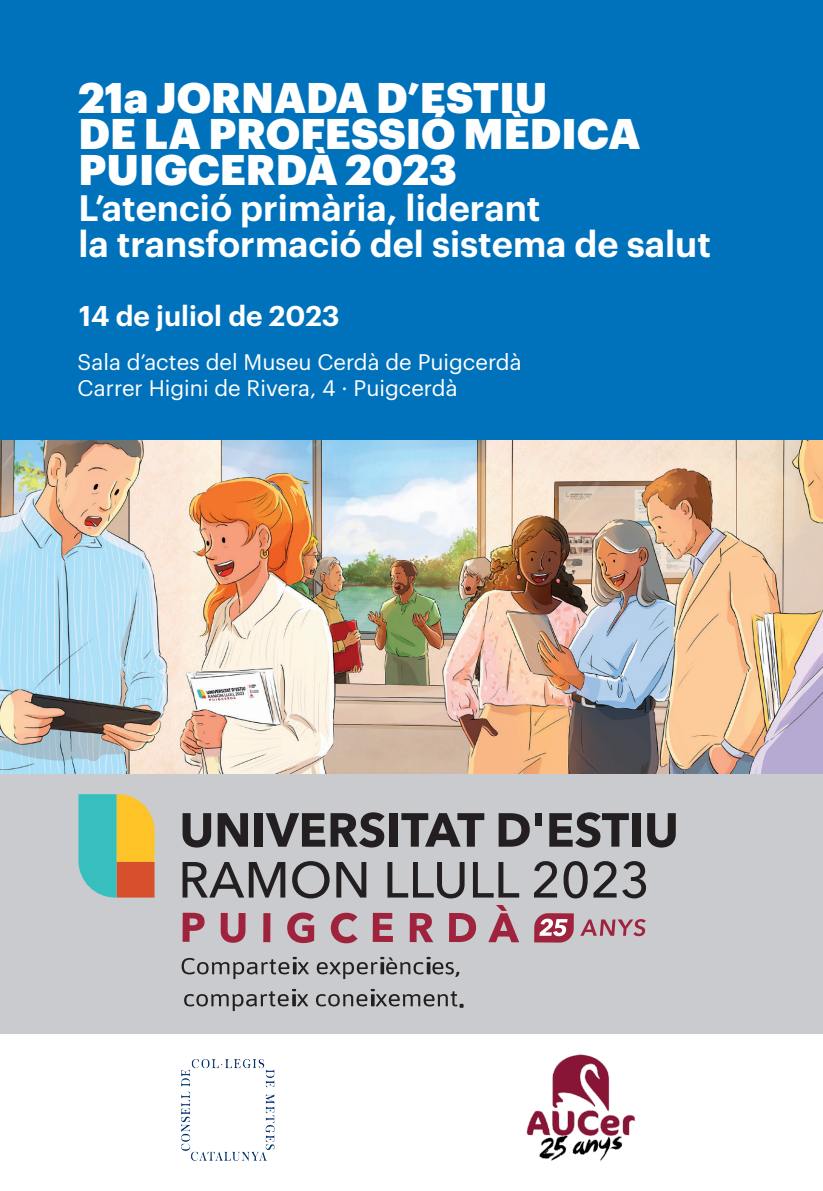
<style>
.page{position:relative;width:823px;height:1191px;background:#fff}
.page>*{position:absolute;margin:0;border:0;box-sizing:border-box;transform-origin:0 0}
.t1{font:900 42px "Graphik";color:#fff}
.t2{font:600 36px "Graphik";color:#fff}
.t3{font:600 28px "Graphik";color:#fff}
.t4{font:22px "Graphik";color:#fff}
</style>
<div class="page">
<div style="left:0;top:0;width:822px;height:510px;background:#0072bc"></div>
<img style="left:0;top:440px;width:822px;height:334px">
<div style="left:0;top:774px;width:822px;height:259px;background:#c9cbcf"></div>
<img style="left:181px;top:1059px;width:93px;height:101px">
<img style="left:519px;top:1033px;width:122px;height:129px">
<svg style="left:182px;top:813px;width:29px;height:34px"></svg>
<svg style="left:217px;top:813px;width:31px;height:33px"></svg>
<div style="left:255px;top:813px;width:8px;height:33px;background:#231f20"></div>
<svg style="left:265px;top:812px;width:119px;height:35px"></svg>
<div style="left:389px;top:813px;width:8px;height:33px;background:#231f20"></div>
<svg style="left:401px;top:813px;width:83px;height:33px"></svg>
<svg style="left:498px;top:813px;width:31px;height:33px"></svg>
<div style="left:535px;top:813px;width:6px;height:13px;background:#231f20"></div>
<svg style="left:549px;top:812px;width:79px;height:35px"></svg>
<div style="left:632px;top:813px;width:8px;height:33px;background:#231f20"></div>
<svg style="left:647px;top:813px;width:28px;height:34px"></svg>
<svg style="left:182px;top:862px;width:103px;height:35px"></svg>
<svg style="left:292px;top:861px;width:37px;height:37px"></svg>
<svg style="left:336px;top:862px;width:30px;height:35px"></svg>
<svg style="left:387px;top:862px;width:77px;height:36px"></svg>
<svg style="left:472px;top:862px;width:47px;height:35px"></svg>
<svg style="left:534px;top:861px;width:22px;height:36px"></svg>
<svg style="left:563px;top:861px;width:24px;height:37px"></svg>
<svg style="left:593px;top:861px;width:23px;height:36px"></svg>
<svg style="left:622px;top:861px;width:23px;height:37px"></svg>
<svg style="left:78px;top:794px;width:76px;height:103px;background:#96ae7b"></svg>
<svg style="left:182px;top:912px;width:22px;height:29px"></svg>
<svg style="left:220px;top:913px;width:25px;height:29px"></svg>
<div style="left:263px;top:913px;width:7px;height:29px;background:#a0233d"></div>
<svg style="left:287px;top:912px;width:27px;height:31px"></svg>
<svg style="left:330px;top:912px;width:27px;height:31px"></svg>
<svg style="left:372px;top:913px;width:20px;height:29px"></svg>
<svg style="left:409px;top:913px;width:24px;height:29px"></svg>
<svg style="left:449px;top:913px;width:27px;height:29px"></svg>
<svg style="left:488px;top:905px;width:31px;height:37px"></svg>
<svg style="left:534px;top:913px;width:39px;height:29px"></svg>
<svg style="left:580px;top:919px;width:65px;height:17px"></svg>
<svg style="left:181px;top:957px;width:128px;height:22px"></svg>
<svg style="left:316px;top:957px;width:143px;height:22px"></svg>
<svg style="left:184px;top:989px;width:124px;height:22px"></svg>
<svg style="left:316px;top:989px;width:147px;height:18px"></svg>
<p class="t1" style="left:78px;top:65px;width:470px">21a JORNADA D’ESTIU</p>
<p class="t1" style="left:78px;top:101px;width:563px">DE LA PROFESSIÓ MÈDICA</p>
<p class="t1" style="left:78px;top:137px;width:380px">PUIGCERDÀ 2023</p>
<p class="t2" style="left:78px;top:180px;width:463px">L’atenció primària, liderant</p>
<p class="t2" style="left:78px;top:216px;width:633px">la transformació del sistema de salut</p>
<p class="t3" style="left:79px;top:294px;width:262px">14 de juliol de 2023</p>
<p class="t4" style="left:78px;top:345px;width:445px">Sala d’actes del Museu Cerdà de Puigcerdà</p>
<p class="t4" style="left:78px;top:371px;width:381px">Carrer Higini de Rivera, 4 · Puigcerdà</p>
</div>
